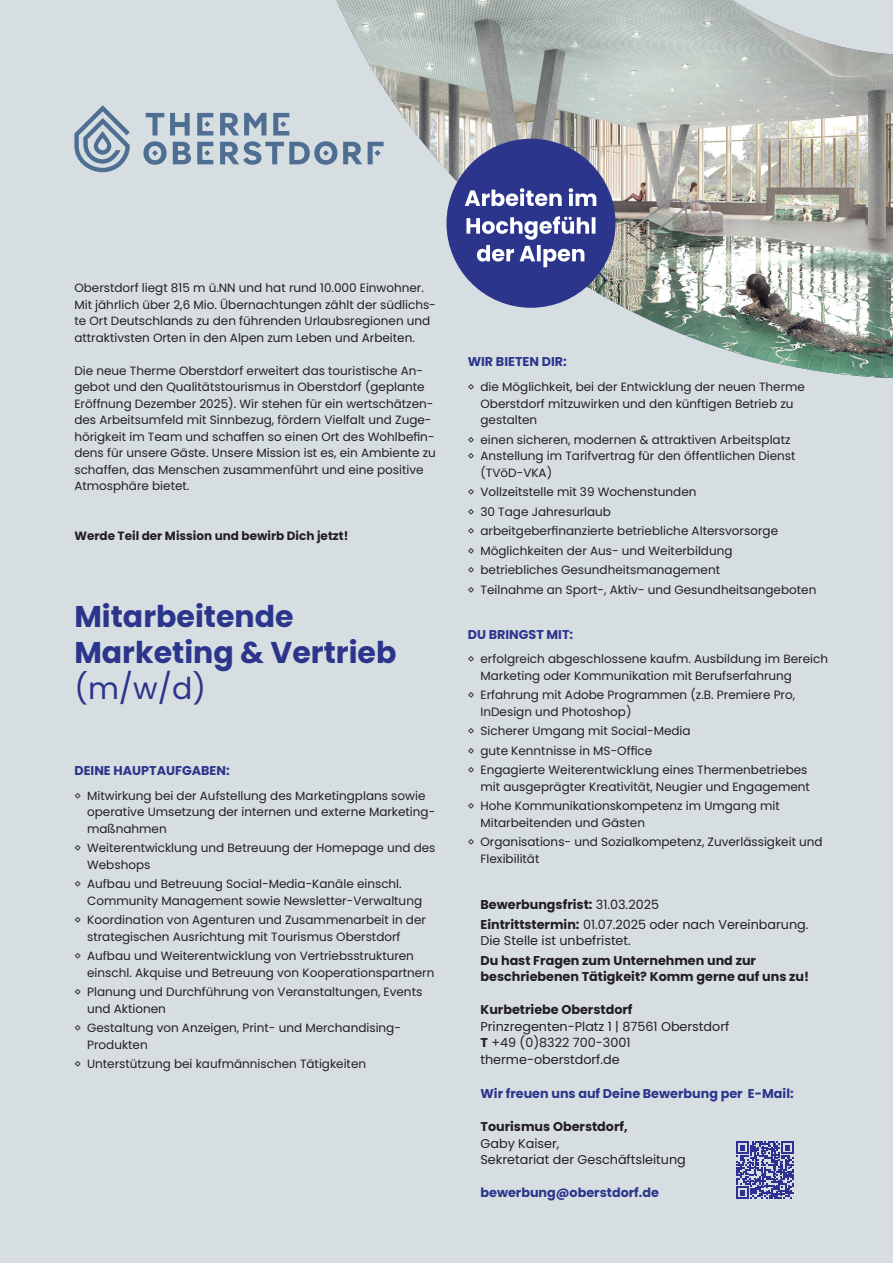
<style>
.page{position:relative;width:893px;height:1263px;background:#d6dee2}
.page>*{position:absolute;margin:0;border:0;box-sizing:border-box;transform-origin:0 0}
.t1{font:700 30px/36px "Poppins";color:#2c358c}
.t2{font:30px "Poppins";color:#2c358c}
.t3{font:12.75px/16.5px "Poppins";color:#231f20}
.t4{font:700 12.75px/16.5px "Poppins";color:#231f20}
.t5{font:700 12.75px "Poppins";color:#2c358c}
.t6{font:12px/16.5px "Poppins";color:#231f20}
.t7{font:700 12px "Poppins";color:#231f20}
.s1{font-weight:700}
</style>
<div class="page">
<svg style="left:736px;top:1141px;width:58px;height:58px"></svg>
<img style="left:336px;top:0;width:557px;height:378px">
<svg style="left:343px;top:142px;width:19px;height:22px"></svg>
<svg style="left:197px;top:142px;width:16px;height:22px"></svg>
<svg style="left:197px;top:113px;width:16px;height:23px"></svg>
<svg style="left:220px;top:113px;width:117px;height:52px"></svg>
<svg style="left:368px;top:142px;width:16px;height:22px"></svg>
<svg style="left:143px;top:113px;width:48px;height:52px"></svg>
<hr style="left:173px;top:122px;width:14px;height:4px;background:#4e6f91">
<svg style="left:74px;top:105px;width:56px;height:67px"></svg>
<div style="left:446px;top:139px;width:169px;height:169px;background:#2c358c;border-radius:50%"></div>
<svg style="left:466px;top:216px;width:129px;height:51px"></svg>
<svg style="left:465px;top:188px;width:131px;height:18px"></svg>
<p class="t6" style="left:74px;top:280px;width:363px">Oberstdorf liegt 815 m ü.NN und hat rund 10.000 Einwohner.<br>Mit jährlich über 2,6 Mio. Übernachtungen zählt der südlichs&shy;te Ort Deutschlands zu den führenden Urlaubsregionen und attraktivsten Orten in den Alpen zum Leben und Arbeiten.</p>
<p class="t6" style="left:74px;top:362px;width:363px">Die neue Therme Oberstdorf erweitert das touristische An&shy;gebot und den Qualitätstourismus in Oberstdorf (geplante Eröffnung Dezember 2025). Wir stehen für ein wertschätzen&shy;des Arbeitsumfeld mit Sinnbezug, fördern Vielfalt und Zuge&shy;hörigkeit im Team und schaffen so einen Ort des Wohlbefin&shy;dens für unsere Gäste. Unsere Mission ist es, ein Ambiente zu schaffen, das Menschen zusammenführt und eine positive Atmosphäre bietet.</p>
<p class="t7" style="left:74px;top:529px;width:275px">Werde Teil der Mission und bewirb Dich jetzt!</p>
<h1 class="t1" style="left:74px;top:599px;width:323px">Mitarbeitende<br>Marketing &amp; Vertrieb</h1>
<h1 class="t2" style="left:74px;top:671px;width:133px">(m/w/d)</h1>
<p class="t5" style="left:74px;top:763px;width:157px">DEINE HAUPTAUFGABEN:</p>
<p class="t6" style="left:87px;top:787px;width:350px;text-indent:-13px">◊ Mitwirkung bei der Aufstellung des Marketingplans sowie operative Umsetzung der internen und externe Marketing&shy;maßnahmen</p>
<p class="t6" style="left:87px;top:840px;width:350px;text-indent:-13px">◊ Weiterentwicklung und Betreuung der Homepage und des<br>Webshops</p>
<p class="t6" style="left:87px;top:876px;width:336px;text-indent:-13px">◊ Aufbau und Betreuung Social-Media-Kanäle einschl.<br>Community Management sowie Newsletter-Verwaltung</p>
<p class="t6" style="left:87px;top:912px;width:340px;text-indent:-13px">◊ Koordination von Agenturen und Zusammenarbeit in der strategischen Ausrichtung mit Tourismus Oberstdorf</p>
<p class="t6" style="left:87px;top:948px;width:349px;text-indent:-13px">◊ Aufbau und Weiterentwicklung von Vertriebsstrukturen einschl. Akquise und Betreuung von Kooperationspartnern</p>
<p class="t6" style="left:87px;top:984px;width:337px;text-indent:-13px">◊ Planung und Durchführung von Veranstaltungen, Events und Aktionen</p>
<p class="t6" style="left:87px;top:1020px;width:315px;text-indent:-13px">◊ Gestaltung von Anzeigen, Print- und Merchandising-<br>Produkten</p>
<p class="t6" style="left:74px;top:1056px;width:293px">◊ Unterstützung bei kaufmännischen Tätigkeiten</p>
<p class="t5" style="left:468px;top:354px;width:100px">WIR BIETEN DIR:</p>
<p class="t6" style="left:480px;top:379px;width:326px;text-indent:-13px">◊ die Möglichkeit, bei der Entwicklung der neuen Therme<br>Oberstdorf mitzuwirken und den künftigen Betrieb zu gestalten</p>
<p class="t6" style="left:468px;top:431px;width:324px">◊ einen sicheren, modernen &amp; attraktiven Arbeitsplatz</p>
<p class="t6" style="left:468px;top:448px;width:329px">◊ Anstellung im Tarifvertrag für den öffentlichen Dienst</p>
<p class="t6" style="left:480px;top:464px;width:73px">(TVöD-VKA)</p>
<p class="t6" style="left:468px;top:482px;width:350px;line-height:19.5px">◊ Vollzeitstelle mit 39 Wochenstunden<br>◊ 30 Tage Jahresurlaub<br>◊ arbeitgeberfinanzierte betriebliche Altersvorsorge<br>◊ Möglichkeiten der Aus- und Weiterbildung<br>◊ betriebliches Gesundheitsmanagement<br>◊ Teilnahme an Sport-, Aktiv- und Gesundheitsangeboten</p>
<p class="t5" style="left:468px;top:627px;width:107px">DU BRINGST MIT:</p>
<p class="t6" style="left:480px;top:651px;width:349px;text-indent:-13px">◊ erfolgreich abgeschlossene kaufm. Ausbildung im Bereich<br>Marketing oder Kommunikation mit Berufserfahrung</p>
<p class="t6" style="left:480px;top:687px;width:316px;text-indent:-13px">◊ Erfahrung mit Adobe Programmen (z.B. Premiere Pro,<br>InDesign und Photoshop)</p>
<p class="t6" style="left:468px;top:721px;width:341px;line-height:19.5px">◊ Sicherer Umgang mit Social-Media<br>◊ gute Kenntnisse in MS-Office<br>◊ Engagierte Weiterentwicklung eines Thermenbetriebes</p>
<p class="t6" style="left:468px;top:777px;width:344px;line-height:19.5px;text-indent:13px">mit ausgeprägter Kreativität, Neugier und Engagement ◊ Hohe Kommunikationskompetenz im Umgang mit</p>
<p class="t6" style="left:468px;top:813px;width:356px;line-height:19.5px;text-indent:13px">Mitarbeitenden und Gästen<br>◊ Organisations- und Sozialkompetenz, Zuverlässigkeit und</p>
<p class="t6" style="left:480px;top:850px;width:60px">Flexibilität</p>
<p class="t3" style="left:480px;top:895px;width:329px;line-height:19.5px"><span class="s1">Bewerbungsfrist:</span> 31.03.2025<br><span class="s1">Eintrittstermin:</span> 01.07.2025 oder nach Vereinbarung.</p>
<p class="t3" style="left:480px;top:933px;width:152px">Die Stelle ist unbefristet.</p>
<p class="t4" style="left:480px;top:952px;width:330px">Du hast Fragen zum Unternehmen und zur beschriebenen Tätigkeit? Komm gerne auf uns zu!</p>
<p class="t4" style="left:480px;top:1002px;width:154px">Kurbetriebe Oberstdorf</p>
<p class="t3" style="left:480px;top:1018px;width:250px">Prinzregenten-Platz 1 | 87561 Oberstdorf<br><span class="s1">T</span> +49 (0)8322 700-3001 therme-oberstdorf.de</p>
<p class="t5" style="left:480px;top:1086px;width:315px">Wir freuen uns auf Deine Bewerbung per E-Mail:</p>
<p class="t4" style="left:480px;top:1118px;width:149px">Tourismus Oberstdorf,</p>
<p class="t3" style="left:480px;top:1135px;width:207px">Gaby Kaiser,<br>Sekretariat der Geschäftsleitung</p>
<p class="t5" style="left:480px;top:1185px;width:180px">bewerbung@oberstdorf.de</p>
</div>
